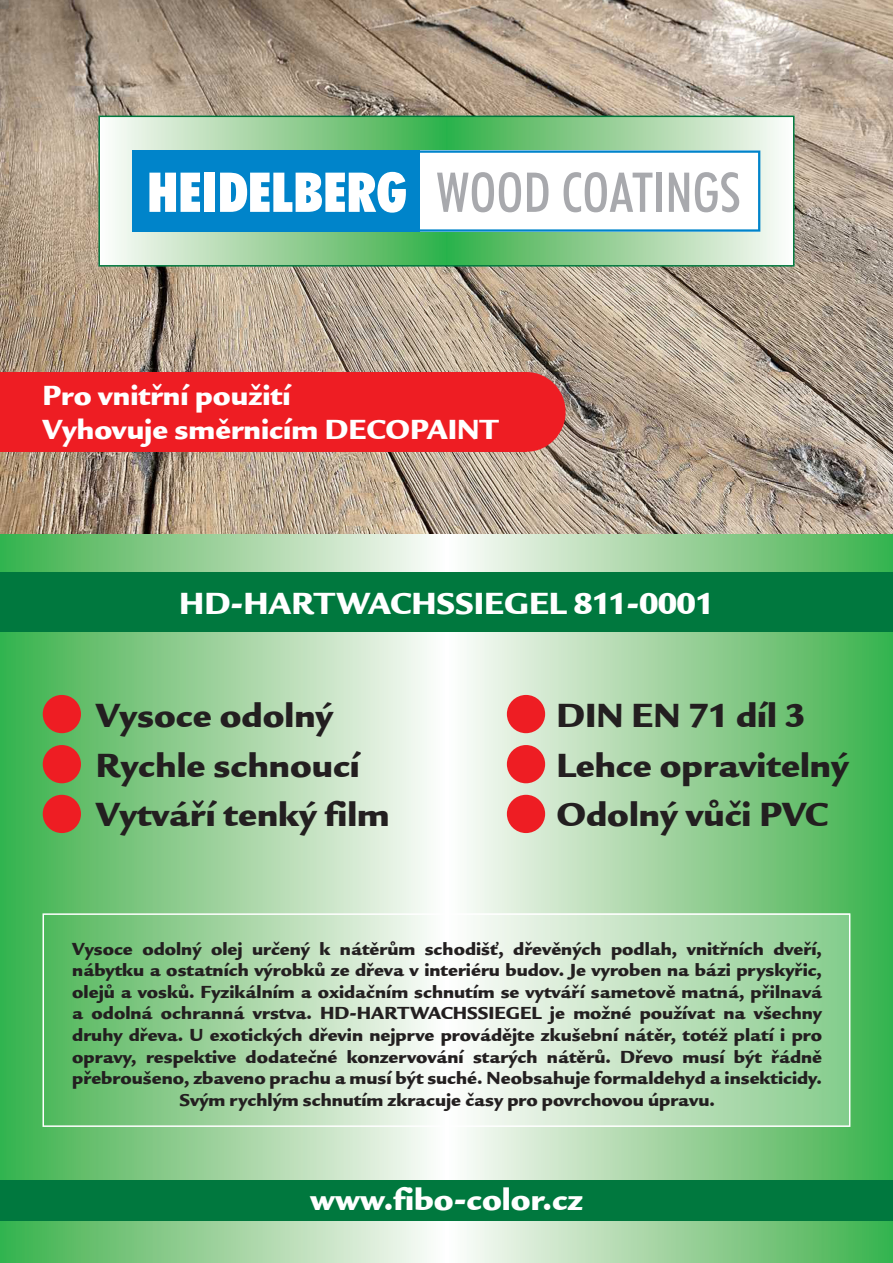
<style>
.page{position:relative;width:893px;height:1263px;background:#fff}
.page>*{position:absolute;margin:0;border:0;box-sizing:border-box;transform-origin:0 0}
.t1{font:900 34.5px "Legacy Sans Itc TEE";color:#231f20}
.t2{font:900 31.5px "Legacy Sans Itc TEE";color:#fff}
.t3{font:900 28.5px "Legacy Sans Itc TEE";color:#fff}
.t4{font:900 18px/21.6px "Legacy Sans Itc TEE";color:#231f20;text-align:center}
</style>
<div class="page">
<div style="left:447px;top:519px;width:446px;height:744px;background:linear-gradient(to right,#fff9f7,#3db04b)"></div>
<svg style="left:447px;top:916px;width:400px;height:208px"></svg>
<div style="left:0;top:519px;width:446px;height:744px;background:linear-gradient(to right,#3caf4a,#fef9f7)"></div>
<div style="left:0;top:1180px;width:893px;height:40px;background:#00783e"></div>
<img style="left:0;top:0;width:893px;height:534px">
<div style="left:0;top:572px;width:893px;height:59px;background:#00783e"></div>
<div style="left:99px;top:116px;width:347px;height:150px;background:linear-gradient(to right,#fffaf8,#36ae46)"></div>
<div style="left:446px;top:116px;width:348px;height:150px;background:linear-gradient(to right,#35ae45,#fff9f7)"></div>
<div style="left:133px;top:150px;width:287px;height:82px;background:#0084ca"></div>
<svg style="left:149px;top:173px;width:51px;height:39px"></svg>
<div style="left:204px;top:173px;width:11px;height:39px;background:#fff"></div>
<svg style="left:220px;top:150px;width:540px;height:82px"></svg>
<div style="left:98px;top:116px;width:696px;height:151px;border:2px solid #00783e"></div>
<div style="left:0;top:372px;width:526px;height:80px;background:#ee1d23"></div>
<div style="left:487px;top:372px;width:79px;height:80px;background:#ee1d23;border-radius:50%"></div>
<div style="left:43px;top:695px;width:38px;height:38px;background:#ee1d23;border-radius:50%"></div>
<div style="left:507px;top:695px;width:38px;height:38px;background:#ee1d23;border-radius:50%"></div>
<div style="left:43px;top:745px;width:38px;height:38px;background:#ee1d23;border-radius:50%"></div>
<div style="left:507px;top:745px;width:38px;height:38px;background:#ee1d23;border-radius:50%"></div>
<div style="left:43px;top:795px;width:38px;height:38px;background:#ee1d23;border-radius:50%"></div>
<div style="left:507px;top:795px;width:38px;height:38px;background:#ee1d23;border-radius:50%"></div>
<div style="left:43px;top:913px;width:807px;height:214px;border:2px solid #fff"></div>
<p class="t3" style="left:43px;top:377px;width:249px">Pro vnitřní použití</p>
<p class="t3" style="left:43px;top:411px;width:457px">Vyhovuje směrnicím DECOPAINT</p>
<p class="t2" style="left:179px;top:584px;width:536px">HD-HARTWACHSSIEGEL 811-0001</p>
<p class="t1" style="left:96px;top:694px;width:239px">Vysoce odolný</p>
<p class="t1" style="left:96px;top:743px;width:266px">Rychle schnoucí</p>
<p class="t1" style="left:96px;top:793px;width:295px">Vytváří tenký film</p>
<p class="t1" style="left:556px;top:694px;width:251px">DIN EN 71 díl 3</p>
<p class="t1" style="left:556px;top:743px;width:294px">Lehce opravitelný</p>
<p class="t1" style="left:556px;top:793px;width:273px">Odolný vůči PVC</p>
<p class="t4" style="left:72px;top:938px;width:751px">Vysoce odolný olej určený k nátěrům schodišť, dřevěných podlah, vnitřních dveří, nábytku a ostatních výrobků ze dřeva v interiéru budov. Je vyroben na bázi pryskyřic, olejů a vosků. Fyzikálním a oxidačním schnutím se vytváří sametově matná, přilnavá a odolná ochranná vrstva. HD-HARTWACHSSIEGEL je možné používat na všechny druhy dřeva. U exotických dřevin nejprve provádějte zkušební nátěr, totéž platí i pro opravy, respektive dodatečné konzervování starých nátěrů. Dřevo musí být řádně přebroušeno, zbaveno prachu a musí být suché. Neobsahuje formaldehyd a insekticidy.<br>Svým rychlým schnutím zkracuje časy pro povrchovou úpravu.</p>
<p class="t2" style="left:310px;top:1179px;width:274px">www.fibo-color.cz</p>
</div>
